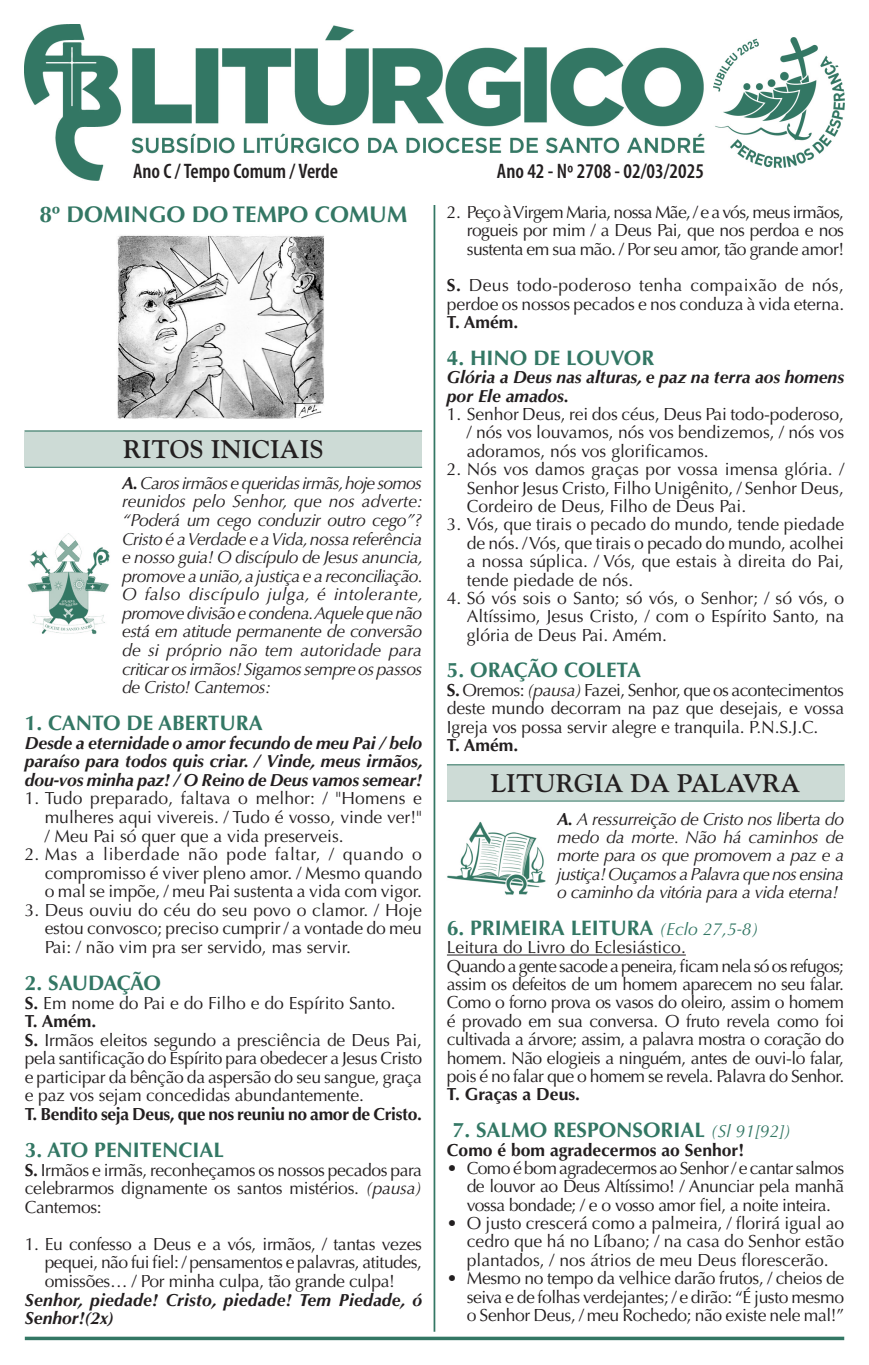
<style>
.page{position:relative;width:869px;height:1365px;background:#fff}
.page>*{position:absolute;margin:0;border:0;box-sizing:border-box;transform-origin:0 0}
.t1{font:700 25.38px "Goudy Std";color:#231f20}
.t2{font:700 22.75px "Optima LT Std";color:#337764}
.t3{font:700 21px "Optima LT Std";color:#337764}
.t4{font:600 condensed 21px "Myriad Pro";color:#231f20}
.t5{font:700 21px "Optima LT Std";letter-spacing:-.035em;color:#337764}
.t6{font:17.5px/18.4px "Optima LT Std";letter-spacing:-.015em;color:#231f20;text-align:justify}
.t7{font:italic 17.5px/18.6px "Optima LT Std";letter-spacing:-.035em;color:#231f20;text-align:justify}
.t8{font:italic 700 17.5px/18.6px "Optima LT Std";color:#231f20}
.t9{font:700 17.5px "Optima LT Std";color:#231f20}
.t10{font:700 17.5px "Optima LT Std";letter-spacing:-.02em;color:#231f20}
.s1{font-weight:700}
.s2{font-style:italic}
.s3{font-weight:400;font-style:italic;font-size:17.5px}
</style>
<div class="page">
<img style="left:25px;top:25px;width:680px;height:156px">
<hr style="left:25px;top:1336px;width:818px;height:3px;background:#337764">
<hr style="left:433px;top:205px;width:2px;height:1126px;background:#337764">
<hr style="left:446px;top:954px;width:239px;height:1px;background:#231f20">
<div style="left:25px;top:430px;width:397px;height:37px;background:#cddbd6"></div>
<hr style="left:25px;top:430px;width:397px;height:1px;background:#337764">
<hr style="left:25px;top:467px;width:397px;height:1px;background:#337764">
<img style="left:27px;top:533px;width:83px;height:101px">
<img style="left:713px;top:37px;width:130px;height:130px">
<div style="left:446px;top:764px;width:397px;height:36px;background:#cddbd6"></div>
<hr style="left:446px;top:764px;width:397px;height:1px;background:#337764">
<hr style="left:446px;top:800px;width:397px;height:1px;background:#337764">
<img style="left:447px;top:821px;width:99px;height:74px">
<img style="left:117px;top:235px;width:207px;height:184px">
<p class="t4" style="left:133px;top:158px;width:206px">Ano C / Tempo Comum / Verde</p>
<p class="t4" style="left:496px;top:158px;width:208px">Ano 42 - Nº 2708 - 02/03/2025</p>
<h2 class="t2" style="left:40px;top:201px;width:369px">8º DOMINGO DO TEMPO COMUM</h2>
<h1 class="t1" style="left:123px;top:434px;width:202px">RITOS INICIAIS</h1>
<p class="t7" style="left:122px;top:474px;width:302px"><span class="s1">A.</span> Caros irmãos e queridas irmãs, hoje somos reunidos pelo Senhor, que nos adverte: “Poderá um cego conduzir outro cego”?<br>Cristo é a Verdade e a Vida, nossa referência e nosso guia! O discípulo de Jesus anuncia, promove a união, a justiça e a reconciliação.<br>O falso discípulo julga, é intolerante, promove divisão e condena. Aquele que não está em atitude permanente de conversão de si próprio não tem autoridade para criticar os irmãos! Sigamos sempre os passos de Cristo! Cantemos:</p>
<p class="t3" style="left:25px;top:710px;width:239px">1. CANTO DE ABERTURA</p>
<p class="t8" style="left:25px;top:733px;width:399px;text-align:justify">Desde a eternidade o amor fecundo de meu Pai / belo paraíso para todos quis criar. / Vinde, meus irmãos, dou-vos minha paz! / O Reino de Deus vamos semear!</p>
<p class="t6" style="left:45px;top:789px;width:379px;text-indent:-20px">1. Tudo preparado, faltava o melhor: / "Homens e mulheres aqui vivereis. / Tudo é vosso, vinde ver!" / Meu Pai só quer que a vida preserveis.</p>
<p class="t6" style="left:45px;top:845px;width:378px;text-indent:-20px">2. Mas a liberdade não pode faltar, / quando o compromisso é viver pleno amor. / Mesmo quando o mal se impõe, / meu Pai sustenta a vida com vigor.</p>
<p class="t6" style="left:45px;top:900px;width:378px;text-indent:-20px">3. Deus ouviu do céu do seu povo o clamor. / Hoje estou convosco; preciso cumprir / a vontade do meu Pai: / não vim pra ser servido, mas servir.</p>
<p class="t5" style="left:25px;top:970px;width:137px">2. SAUDAÇÃO</p>
<p class="t6" style="left:25px;top:993px;width:399px;text-align:left"><span class="s1">S.</span> Em nome do Pai e do Filho e do Espírito Santo.<br><span class="s1">T. Amém.<br>S.</span> Irmãos eleitos segundo a presciência de Deus Pai, pela santificação do Espírito para obedecer a Jesus Cristo e participar da bênção da aspersão do seu sangue, graça e paz vos sejam concedidas abundantemente.</p>
<p class="t10" style="left:25px;top:1103px;width:398px">T. Bendito seja Deus, que nos reuniu no amor de Cristo.</p>
<p class="t3" style="left:25px;top:1137px;width:200px">3. ATO PENITENCIAL</p>
<p class="t6" style="left:25px;top:1160px;width:398px"><span class="s1">S.</span> Irmãos e irmãs, reconheçamos os nossos pecados para celebrarmos dignamente os santos mistérios. <span class="s2">(pausa)<br></span>Cantemos:</p>
<p class="t6" style="left:45px;top:1234px;width:378px;text-indent:-20px">1. Eu confesso a Deus e a vós, irmãos, / tantas vezes pequei, não fui fiel: / pensamentos e palavras, atitudes, omissões… / Por minha culpa, tão grande culpa!</p>
<p class="t8" style="left:25px;top:1290px;width:399px">Senhor, piedade! Cristo, piedade! Tem Piedade, ó<br>Senhor!(2x)</p>
<p class="t6" style="left:466px;top:203px;width:378px;text-indent:-20px">2. Peço à Virgem Maria, nossa Mãe, / e a vós, meus irmãos, rogueis por mim / a Deus Pai, que nos perdoa e nos sustenta em sua mão. / Por seu amor, tão grande amor!</p>
<p class="t6" style="left:446px;top:276px;width:399px"><span class="s1">S.</span> Deus todo-poderoso tenha compaixão de nós, perdoe os nossos pecados e nos conduza à vida eterna.</p>
<p class="t9" style="left:446px;top:312px;width:73px">T. Amém.</p>
<p class="t3" style="left:446px;top:345px;width:209px">4. HINO DE LOUVOR</p>
<p class="t8" style="left:446px;top:368px;width:398px">Glória a Deus nas alturas, e paz na terra aos homens por Ele amados.</p>
<p class="t6" style="left:466px;top:405px;width:378px;text-indent:-20px">1. Senhor Deus, rei dos céus, Deus Pai todo-poderoso, / nós vos louvamos, nós vos bendizemos, / nós vos adoramos, nós vos glorificamos.</p>
<p class="t6" style="left:466px;top:460px;width:379px;text-indent:-20px">2. Nós vos damos graças por vossa imensa glória. / Senhor Jesus Cristo, Filho Unigênito, / Senhor Deus, Cordeiro de Deus, Filho de Deus Pai.</p>
<p class="t6" style="left:466px;top:515px;width:379px;text-indent:-20px">3. Vós, que tirais o pecado do mundo, tende piedade de nós. / Vós, que tirais o pecado do mundo, acolhei a nossa súplica. / Vós, que estais à direita do Pai, tende piedade de nós.</p>
<p class="t6" style="left:466px;top:589px;width:379px;text-indent:-20px">4. Só vós sois o Santo; só vós, o Senhor; / só vós, o Altíssimo, Jesus Cristo, / com o Espírito Santo, na glória de Deus Pai. Amém.</p>
<p class="t3" style="left:446px;top:658px;width:195px">5. ORAÇÃO COLETA</p>
<p class="t6" style="left:446px;top:681px;width:398px"><span class="s1">S.</span> Oremos: <span class="s2">(pausa)</span> Fazei, Senhor, que os acontecimentos deste mundo decorram na paz que desejais, e vossa Igreja vos possa servir alegre e tranquila. P.N.S.J.C.</p>
<p class="t9" style="left:446px;top:734px;width:73px">T. Amém.</p>
<h1 class="t1" style="left:490px;top:767px;width:311px">LITURGIA DA PALAVRA</h1>
<p class="t7" style="left:557px;top:809px;width:288px"><span class="s1">A.</span> A ressurreição de Cristo nos liberta do medo da morte. Não há caminhos de morte para os que promovem a paz e a justiça! Ouçamos a Palavra que nos ensina o caminho da vitória para a vida eterna!</p>
<p class="t3" style="left:446px;top:915px;width:313px">6. PRIMEIRA LEITURA <span class="s3">(Eclo 27,5-8)</span></p>
<p class="t6" style="left:446px;top:938px;width:399px;text-align:left">Leitura do Livro do Eclesiástico.<br>Quando a gente sacode a peneira, ficam nela só os refugos; assim os defeitos de um homem aparecem no seu falar.<br>Como o forno prova os vasos do oleiro, assim o homem é provado em sua conversa. O fruto revela como foi cultivada a árvore; assim, a palavra mostra o coração do homem. Não elogieis a ninguém, antes de ouvi-lo falar, pois é no falar que o homem se revela. Palavra do Senhor.</p>
<p class="t9" style="left:446px;top:1084px;width:135px">T. Graças a Deus.</p>
<p class="t3" style="left:452px;top:1117px;width:339px">7. SALMO RESPONSORIAL <span class="s3">(Sl 91[92])</span></p>
<p class="t9" style="left:446px;top:1139px;width:299px">Como é bom agradecermos ao Senhor!</p>
<p class="t6" style="left:466px;top:1158px;width:378px;text-indent:-20px">• Como é bom agradecermos ao Senhor / e cantar salmos de louvor ao Deus Altíssimo! / Anunciar pela manhã vossa bondade; / e o vosso amor fiel, a noite inteira.</p>
<p class="t6" style="left:466px;top:1213px;width:378px;text-indent:-20px">• O justo crescerá como a palmeira, / florirá igual ao cedro que há no Líbano; / na casa do Senhor estão plantados, / nos átrios de meu Deus florescerão.</p>
<p class="t6" style="left:466px;top:1269px;width:379px;text-indent:-20px">• Mesmo no tempo da velhice darão frutos, / cheios de seiva e de folhas verdejantes; / e dirão: “É justo mesmo o Senhor Deus, / meu Rochedo; não existe nele mal!”</p>
</div>
